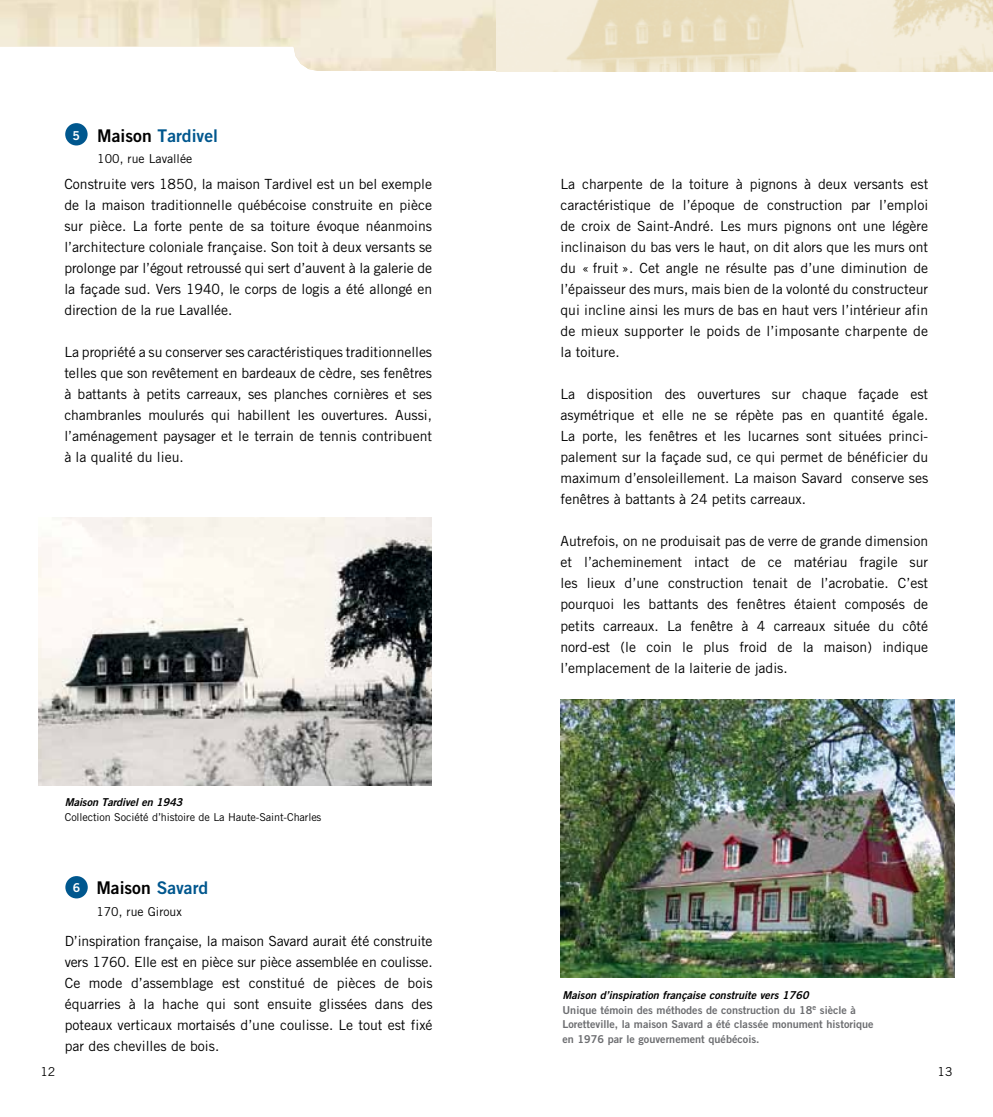
<style>
.page{position:relative;width:993px;height:1117px;background:#fff}
.page>*{position:absolute;margin:0;border:0;box-sizing:border-box;transform-origin:0 0}
.t1{font:17.5px "Trade Gothic Bold Two";color:#00578e}
.t2{font:17.5px "Trade Gothic Bold Two";color:#000}
.t3{font:14px/21px "Trade Gothic";color:#000;text-align:justify}
.t4{font:12.25px "Trade Gothic";color:#000}
.t5{font:12.25px "Trade Gothic Bold Two";color:#fff}
.t6{font:10.85px/14.9px "Trade Gothic Bold Two";color:#6d6e71}
.t7{font:10.85px "Trade Gothic";letter-spacing:-.01em;color:#000}
.t8{font:italic 10.85px "Trade Gothic Bold Two";letter-spacing:-.01em;color:#000}
.s1{color:#000}
.s2{color:#00578e}
.s3{font-style:italic;color:#000}
</style>
<div class="page">
<svg style="left:496px;top:0;width:496px;height:71px;background:#eee5cc"></svg>
<div style="left:65px;top:875px;width:23px;height:23px;background:#00578e;border-radius:50%"></div>
<img style="left:38px;top:517px;width:393px;height:268px">
<div style="left:65px;top:123px;width:23px;height:22px;background:#00578e;border-radius:50%"></div>
<img style="left:560px;top:699px;width:393px;height:278px">
<p class="t1" style="left:97px;top:125px;width:122px"><span class="s1">Maison</span> Tardivel</p>
<p class="t4" style="left:97px;top:151px;width:96px">100, rue Lavallée</p>
<p class="t5" style="left:73px;top:128px;width:9px">5</p>
<p class="t3" style="left:64px;top:173px;width:369px">Construite vers 1850, la maison Tardivel est un bel exemple de la maison traditionnelle québécoise construite en pièce sur pièce. La forte pente de sa toiture évoque néanmoins l’architecture coloniale française. Son toit à deux versants se prolonge par l’égout retroussé qui sert d’auvent à la galerie de la façade sud. Vers 1940, le corps de logis a été allongé en direction de la rue Lavallée.</p>
<p class="t3" style="left:64px;top:341px;width:369px">La propriété a su conserver ses caractéristiques traditionnelles telles que son revêtement en bardeaux de cèdre, ses fenêtres à battants à petits carreaux, ses planches cornières et ses chambranles moulurés qui habillent les ouvertures. Aussi, l’aménagement paysager et le terrain de tennis contribuent à la qualité du lieu.</p>
<p class="t8" style="left:65px;top:795px;width:119px">Maison Tardivel en 1943</p>
<p class="t7" style="left:65px;top:810px;width:258px">Collection Société d’histoire de La Haute-Saint-Charles</p>
<p class="t5" style="left:73px;top:879px;width:9px">6</p>
<p class="t2" style="left:96px;top:877px;width:113px">Maison <span class="s2">Savard</span></p>
<p class="t4" style="left:96px;top:903px;width:87px">170, rue Giroux</p>
<p class="t3" style="left:65px;top:929px;width:369px">D’inspiration française, la maison Savard aurait été construite vers 1760. Elle est en pièce sur pièce assemblée en coulisse.<br>Ce mode d’assemblage est constitué de pièces de bois équarries à la hache qui sont ensuite glissées dans des poteaux verticaux mortaisés d’une coulisse. Le tout est fixé par des chevilles de bois.</p>
<p class="t3" style="left:560px;top:173px;width:369px">La charpente de la toiture à pignons à deux versants est caractéristique de l’époque de construction par l’emploi de croix de Saint-André. Les murs pignons ont une légère inclinaison du bas vers le haut, on dit alors que les murs ont du « fruit ». Cet angle ne résulte pas d’une diminution de l’épaisseur des murs, mais bien de la volonté du constructeur qui incline ainsi les murs de bas en haut vers l’intérieur afin de mieux supporter le poids de l’imposante charpente de la toiture.</p>
<p class="t3" style="left:560px;top:383px;width:369px">La disposition des ouvertures sur chaque façade est asymétrique et elle ne se répète pas en quantité égale.<br>La porte, les fenêtres et les lucarnes sont situées princi&shy;palement sur la façade sud, ce qui permet de bénéficier du maximum d’ensoleillement. La maison Savard conserve ses fenêtres à battants à 24 petits carreaux.</p>
<p class="t3" style="left:560px;top:530px;width:369px">Autrefois, on ne produisait pas de verre de grande dimension et l’acheminement intact de ce matériau fragile sur les lieux d’une construction tenait de l’acrobatie. C’est pourquoi les battants des fenêtres étaient composés de petits carreaux. La fenêtre à 4 carreaux située du côté nord-est (le coin le plus froid de la maison) indique l’emplacement de la laiterie de jadis.</p>
<p class="t6" style="left:562px;top:986px;width:312px"><span class="s3">Maison d’inspiration française construite vers 1760<br></span>Unique témoin des méthodes de construction du 18<sup>e</sup> siècle à Loretteville, la maison Savard a été classée monument historique en 1976 par le gouvernement québécois.</p>
<p class="t4" style="left:40px;top:1063px;width:16px">12</p>
<p class="t4" style="left:937px;top:1063px;width:16px">13</p>
</div>
